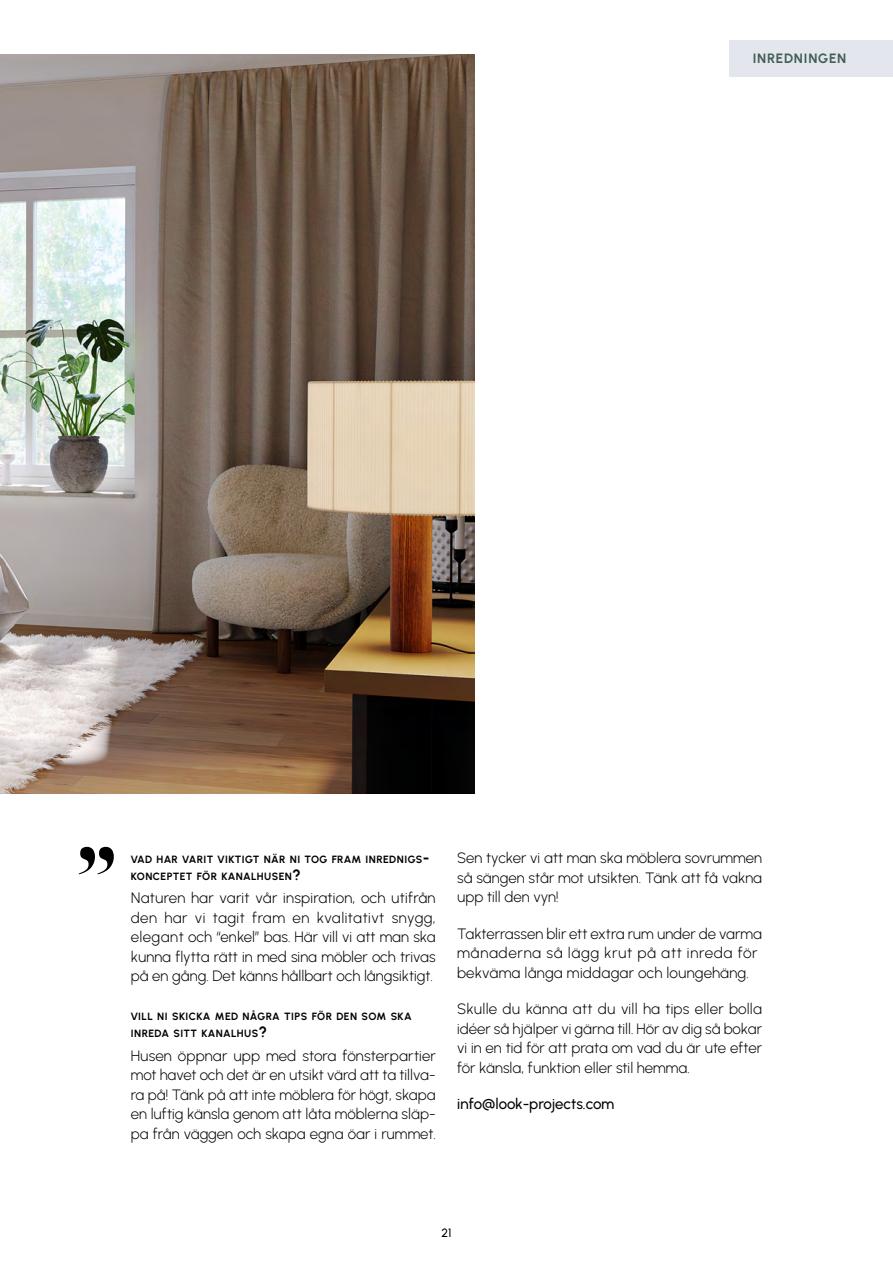
<style>
.page{position:relative;width:893px;height:1263px;background:#fff}
.page>*{position:absolute;margin:0;border:0;box-sizing:border-box;transform-origin:0 0}
.t1{font:700 90px "Noto Serif Display";color:#000}
.t2{font:300 15px/19.5px "Urbanist";color:#000;text-align:justify}
.t3{font:500 15px "Urbanist";letter-spacing:-.01em;color:#000}
.t4{font:700 13.5px "Urbanist";letter-spacing:.06em;color:#415d59}
.t5{font:500 12px "Urbanist";color:#000}
.t6{font:700 10.5px/16.5px "Urbanist";letter-spacing:.035em;color:#000}
.s1{font-size:15px}
</style>
<div class="page">
<img style="left:0;top:54px;width:474px;height:739px">
<div style="left:729px;top:40px;width:164px;height:36px;background:#e3e7ed"></div>
<p class="t4" style="left:753px;top:50px;width:95px">INREDNINGEN</p>
<h1 class="t1" style="left:75px;top:817px;width:46px">”</h1>
<p class="t6" style="left:131px;top:851px;width:300px">VAD HAR VARIT VIKTIGT NÄR NI TOG FRAM INREDNIGS<span class="s1">-<br></span>KONCEPTET FÖR KANALHUSEN<span class="s1">?</span></p>
<p class="t2" style="left:131px;top:888px;width:307px">Naturen har varit vår inspiration, och utifrån den har vi tagit fram en kvalitativt snygg, elegant och “enkel” bas. Här vill vi att man ska kunna flytta rätt in med sina möbler och trivas på en gång. Det känns hållbart och långsiktigt.</p>
<p class="t6" style="left:131px;top:1008px;width:282px">VILL NI SKICKA MED NÅGRA TIPS FÖR DEN SOM SKA<br>INREDA SITT KANALHUS<span class="s1">?</span></p>
<p class="t2" style="left:131px;top:1046px;width:307px">Husen öppnar upp med stora fönsterpartier mot havet och det är en utsikt värd att ta tillva&shy;ra på! Tänk på att inte möblera för högt, skapa en luftig känsla genom att låta möblerna släp&shy;pa från väggen och skapa egna öar i rummet.</p>
<p class="t2" style="left:457px;top:848px;width:307px">Sen tycker vi att man ska möblera sovrummen så sängen står mot utsikten. Tänk att få vakna upp till den vyn!</p>
<p class="t2" style="left:457px;top:924px;width:307px;text-align:left">Takterrassen blir ett extra rum under de varma månaderna så lägg krut på att inreda för bekväma långa middagar och loungehäng.</p>
<p class="t2" style="left:457px;top:999px;width:307px">Skulle du känna att du vill ha tips eller bolla idéer så hjälper vi gärna till. Hör av dig så bokar vi in en tid för att prata om vad du är ute efter för känsla, funktion eller stil hemma.</p>
<p class="t3" style="left:457px;top:1095px;width:159px">info@look-projects.com</p>
<p class="t5" style="left:441px;top:1225px;width:12px">21</p>
</div>
